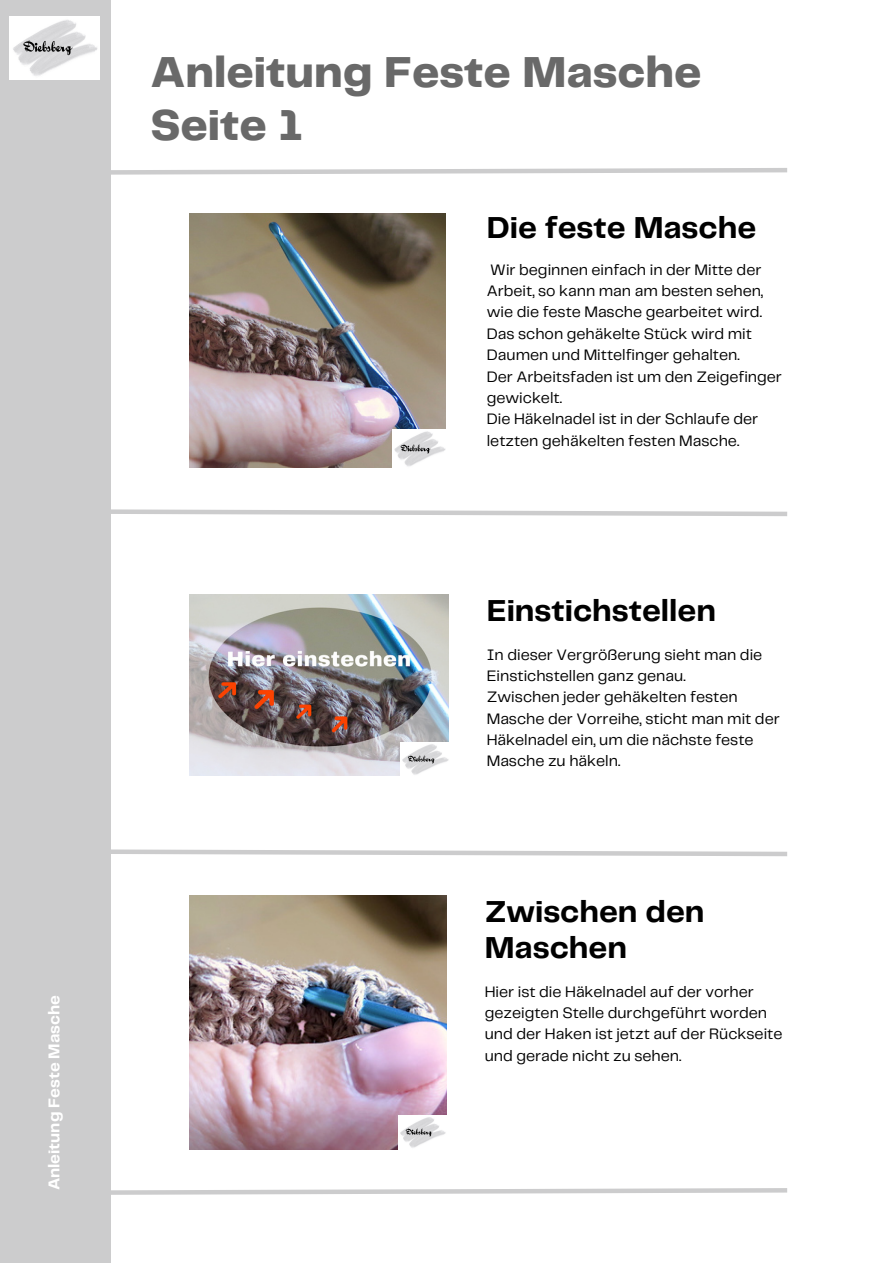
<style>
.page{position:relative;width:893px;height:1264px;background:#fff}
.page>*{position:absolute;margin:0;border:0;box-sizing:border-box;transform-origin:0 0}
.t1{font:800 45px "Telegraf";color:#696969}
.t2{font:700 31.5px/36px "Telegraf";color:#000}
.t3{font:700 16.2px "Telegraf";color:#fff}
.t4{font:15.75px/21.3px "Telegraf";color:#000}
</style>
<div class="page">
<div style="left:0;top:0;width:110px;height:1262px;background:#cccccd"></div>
<svg style="left:110px;top:1185px;width:677px;height:12px"></svg>
<svg style="left:110px;top:507px;width:678px;height:11px"></svg>
<svg style="left:110px;top:847px;width:677px;height:11px"></svg>
<svg style="left:110px;top:166px;width:677px;height:11px"></svg>
<img style="left:190px;top:214px;width:255px;height:253px">
<img style="left:392px;top:430px;width:54px;height:37px">
<img style="left:10px;top:17px;width:90px;height:63px">
<img style="left:190px;top:895px;width:256px;height:254px">
<img style="left:398px;top:1115px;width:48px;height:34px">
<img style="left:189px;top:594px;width:259px;height:181px">
<img style="left:400px;top:742px;width:49px;height:33px">
<p class="t3" style="left:47px;top:1190px;width:196px;rotate:-90deg">Anleitung Feste Masche</p>
<p class="t1" style="left:150px;top:53px;width:552px">Anleitung Feste Masche</p>
<p class="t1" style="left:150px;top:106px;width:154px">Seite 1</p>
<p class="t2" style="left:486px;top:211px;width:271px">Die feste Masche</p>
<p class="t4" style="left:486px;top:260px;width:278px;text-align:justify">Wir beginnen einfach in der Mitte der Arbeit, so kann man am besten sehen, wie die feste Masche gearbeitet wird.</p>
<p class="t4" style="left:486px;top:324px;width:267px">Das schon gehäkelte Stück wird mit<br>Daumen und Mittelfinger gehalten.</p>
<p class="t4" style="left:486px;top:366px;width:297px">Der Arbeitsfaden ist um den Zeigefinger gewickelt.</p>
<p class="t4" style="left:486px;top:409px;width:273px">Die Häkelnadel ist in der Schlaufe der letzten gehäkelten festen Masche.</p>
<p class="t2" style="left:486px;top:594px;width:231px">Einstichstellen</p>
<p class="t4" style="left:486px;top:644px;width:277px">In dieser Vergrößerung sieht man die<br>Einstichstellen ganz genau.</p>
<p class="t4" style="left:486px;top:687px;width:294px">Zwischen jeder gehäkelten festen<br>Masche der Vorreihe, sticht man mit der<br>Häkelnadel ein, um die nächste feste<br>Masche zu häkeln.</p>
<p class="t2" style="left:484px;top:895px;width:221px">Zwischen den<br>Maschen</p>
<p class="t4" style="left:484px;top:981px;width:299px">Hier ist die Häkelnadel auf der vorher gezeigten Stelle durchgeführt worden und der Haken ist jetzt auf der Rückseite und gerade nicht zu sehen.</p>
</div>
